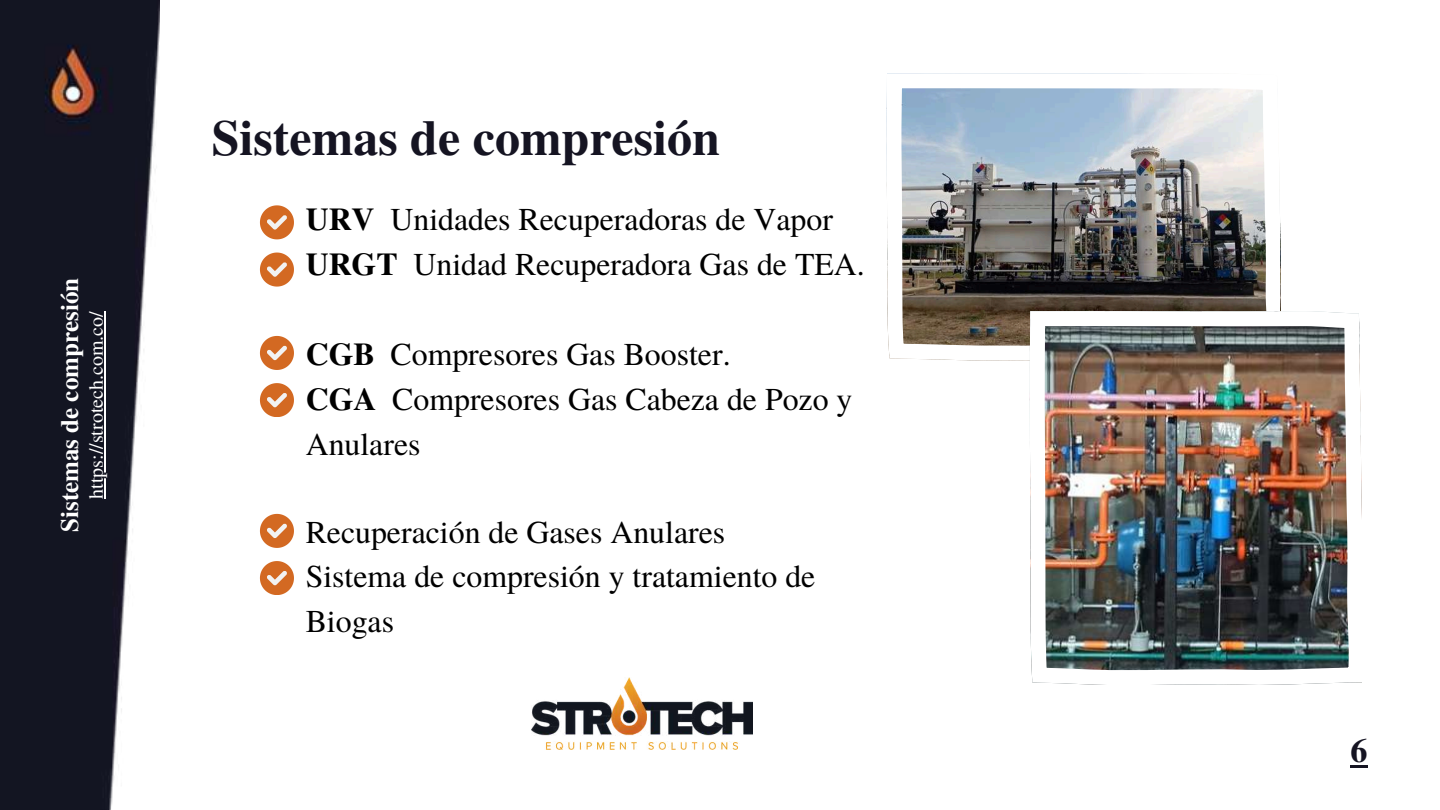
<style>
.page{position:relative;width:1440px;height:810px;background:#fff}
.page>*{position:absolute;margin:0;border:0;box-sizing:border-box;transform-origin:0 0}
.t1{font:700 50px "Te X Gyre Termes";color:#151422}
.t2{font:700 34px "Te X Gyre Termes";color:#151422}
.t3{font:31.8px/45px "Te X Gyre Termes";color:#000}
.t4{font:700 25px "Te X Gyre Termes";color:#fff}
.t5{font:20px "Te X Gyre Termes";color:#fff}
.s1{font-weight:700}
</style>
<div class="page">
<img style="left:0;top:0;width:160px;height:810px">
<hr style="left:104px;top:311px;width:2px;height:188px;background:#fff">
<hr style="left:1350px;top:765px;width:18px;height:3px;background:#151422">
<img style="left:531px;top:678px;width:222px;height:71px">
<img style="left:886px;top:73px;width:394px;height:288px">
<img style="left:1030px;top:311px;width:332px;height:374px">
<svg style="left:260px;top:205px;width:34px;height:34px"></svg>
<svg style="left:260px;top:253px;width:34px;height:33px"></svg>
<svg style="left:260px;top:336px;width:34px;height:34px"></svg>
<svg style="left:260px;top:383px;width:34px;height:34px"></svg>
<svg style="left:260px;top:514px;width:34px;height:34px"></svg>
<svg style="left:260px;top:561px;width:34px;height:34px"></svg>
<p class="t4" style="left:50px;top:532px;width:256px;rotate:-90deg">Sistemas de compresión</p>
<p class="t5" style="left:82px;top:499px;width:190px;rotate:-90deg">https://strotech.com.co/</p>
<h1 class="t1" style="left:212px;top:99px;width:510px">Sistemas de compresión</h1>
<p class="t3" style="left:306px;top:196px;width:561px"><span class="s1">URV</span> Unidades Recuperadoras de Vapor<br><span class="s1">URGT</span> Unidad Recuperadora Gas de TEA.</p>
<p class="t3" style="left:306px;top:330px;width:548px"><span class="s1">CGB</span> Compresores Gas Booster.<br><span class="s1">CGA</span> Compresores Gas Cabeza de Pozo y<br>Anulares</p>
<p class="t3" style="left:306px;top:509px;width:511px;line-height:44.2px">Recuperación de Gases Anulares<br>Sistema de compresión y tratamiento de<br>Biogas</p>
<p class="t2" style="left:1350px;top:724px;width:18px">6</p>
</div>
